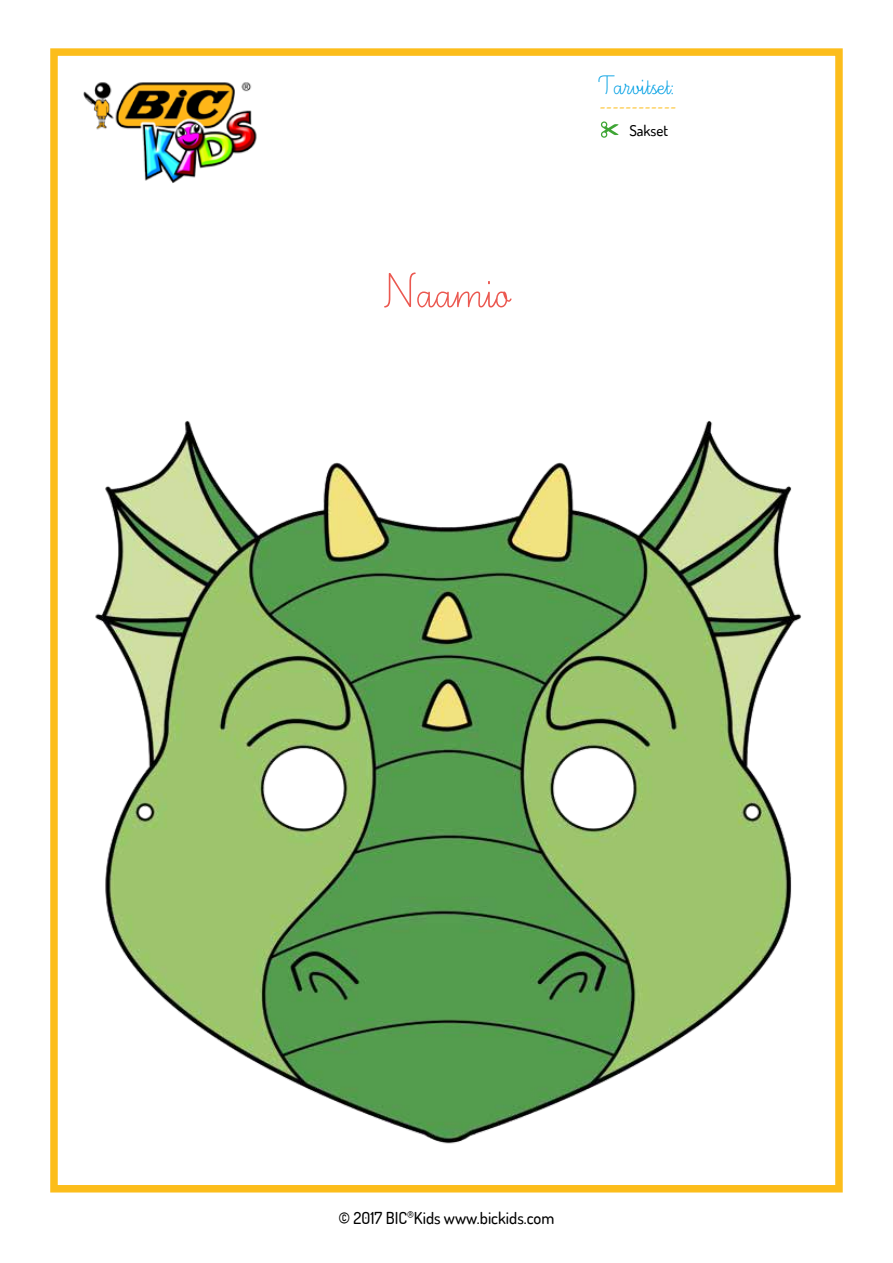
<style>
.page{position:relative;width:893px;height:1263px;background:#fff}
.page>*{position:absolute;margin:0;border:0;box-sizing:border-box;transform-origin:0 0}
.t1{font:60px "Ecriture A Romain Orne";color:#eb5850}
.t2{font:33px "Ecriture A Romain Orne";color:#009fe3}
.t3{font:18px "Minion Pro";color:#fcbd1b}
.t4{font:500 16.5px "Dosis";color:#000}
.t5{font:500 15px "Dosis";color:#000}
</style>
<div class="page">
<div style="left:50px;top:48px;width:793px;height:1144px;border:8px solid #fcbd1b"></div>
<img style="left:83px;top:82px;width:174px;height:101px">
<svg style="left:600px;top:121px;width:19px;height:17px"></svg>
<img style="left:95px;top:421px;width:707px;height:723px">
<h1 class="t1" style="left:384px;top:262px;width:126px">Naamio</h1>
<h2 class="t2" style="left:600px;top:69px;width:77px">Tarvitset:</h2>
<p class="t3" style="left:600px;top:94px;width:78px">------------</p>
<p class="t5" style="left:629px;top:121px;width:40px">Sakset</p>
<p class="t4" style="left:339px;top:1207px;width:217px">© 2017 BIC<sup>®</sup>Kids www.bickids.com</p>
</div>
